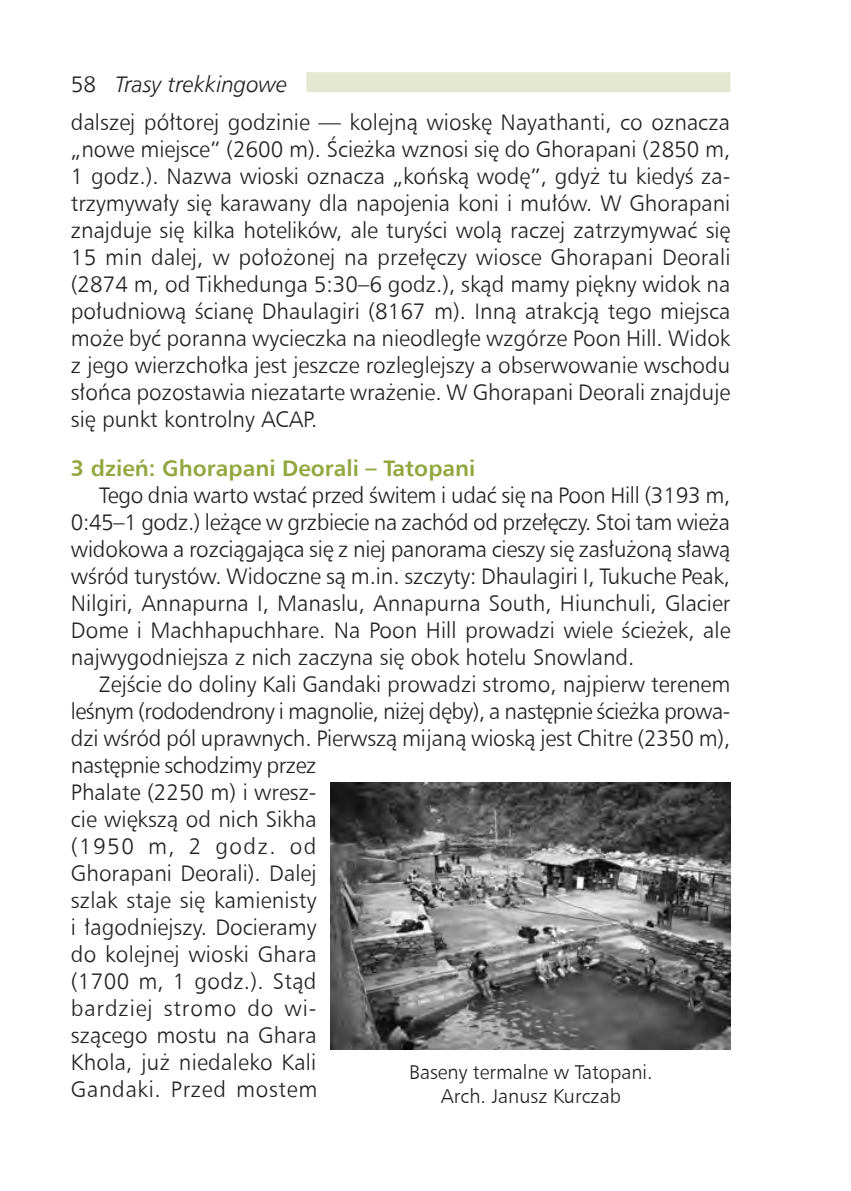
<style>
.page{position:relative;width:851px;height:1191px;background:#fff}
.page>*{position:absolute;margin:0;border:0;box-sizing:border-box;transform-origin:0 0}
.t1{font:22.5px/27px "Humnst 777 Lt EU";color:#231f20}
.t2{font:700 22.5px "Humnst 777 EU";color:#90a83d}
.t3{font:20px/24px "Humnst 777 Lt EU";color:#231f20;text-align:center}
.s1{font-style:italic}
</style>
<div class="page">
<div style="left:306px;top:72px;width:424px;height:20px;background:#e4e8d0"></div>
<img style="left:331px;top:782px;width:399px;height:268px">
<p class="t1" style="left:71px;top:65px;width:660px;line-height:38px">58 <span class="s1">Trasy trekkingowe<br></span>dalszej półtorej godzinie — kolejną wioskę Nayathanti, co oznacza</p>
<p class="t1" style="left:71px;top:136px;width:661px;text-align:justify">„nowe miejsce” (2600 m). Ścieżka wznosi się do Ghorapani (2850 m, 1 godz.). Nazwa wioski oznacza „końską wodę”, gdyż tu kiedyś za&shy;trzymywały się karawany dla napojenia koni i mułów. W Ghorapani znajduje się kilka hotelików, ale turyści wolą raczej zatrzymywać się 15 min dalej, w położonej na przełęczy wiosce Ghorapani Deorali (2874 m, od Tikhedunga 5:30–6 godz.), skąd mamy piękny widok na południową ścianę Dhaulagiri (8167 m). Inną atrakcją tego miejsca może być poranna wycieczka na nieodległe wzgórze Poon Hill. Widok z jego wierzchołka jest jeszcze rozleglejszy a obserwowanie wschodu słońca pozostawia niezatarte wrażenie. W Ghorapani Deorali znajduje się punkt kontrolny ACAP.</p>
<p class="t2" style="left:71px;top:453px;width:406px">3 dzień: Ghorapani Deorali – Tatopani</p>
<p class="t1" style="left:71px;top:481px;width:661px;text-align:justify;text-indent:28px">Tego dnia warto wstać przed świtem i udać się na Poon Hill (3193 m, 0:45–1 godz.) leżące w grzbiecie na zachód od przełęczy. Stoi tam wieża widokowa a rozciągająca się z niej panorama cieszy się zasłużoną sławą wśród turystów. Widoczne są m.in. szczyty: Dhaulagiri I, Tukuche Peak, Nilgiri, Annapurna I, Manaslu, Annapurna South, Hiunchuli, Glacier Dome i Machhapuchhare. Na Poon Hill prowadzi wiele ścieżek, ale najwygodniejsza z nich zaczyna się obok hotelu Snowland.</p>
<p class="t1" style="left:71px;top:670px;width:661px;text-indent:28px">Zejście do doliny Kali Gandaki prowadzi stromo, najpierw terenem leśnym (rododendrony i magnolie, niżej dęby), a następnie ścieżka prowa&shy;dzi wśród pól uprawnych. Pierwszą mijaną wioską jest Chitre (2350 m), następnie schodzimy przez<br>Phalate (2250 m) i wresz-<br>cie większą od nich Sikha<br>(1950 m, 2 godz. od<br>Ghorapani Deorali). Dalej<br>szlak staje się kamienisty<br>i łagodniejszy. Docieramy<br>do kolejnej wioski Ghara<br>(1700 m, 1 godz.). Stąd<br>bardziej stromo do wi-<br>szącego mostu na Ghara<br>Khola, już niedaleko Kali<br>Gandaki. Przed mostem</p>
<p class="t3" style="left:409px;top:1060px;width:245px">Baseny termalne w Tatopani.<br>Arch. Janusz Kurczab</p>
</div>
